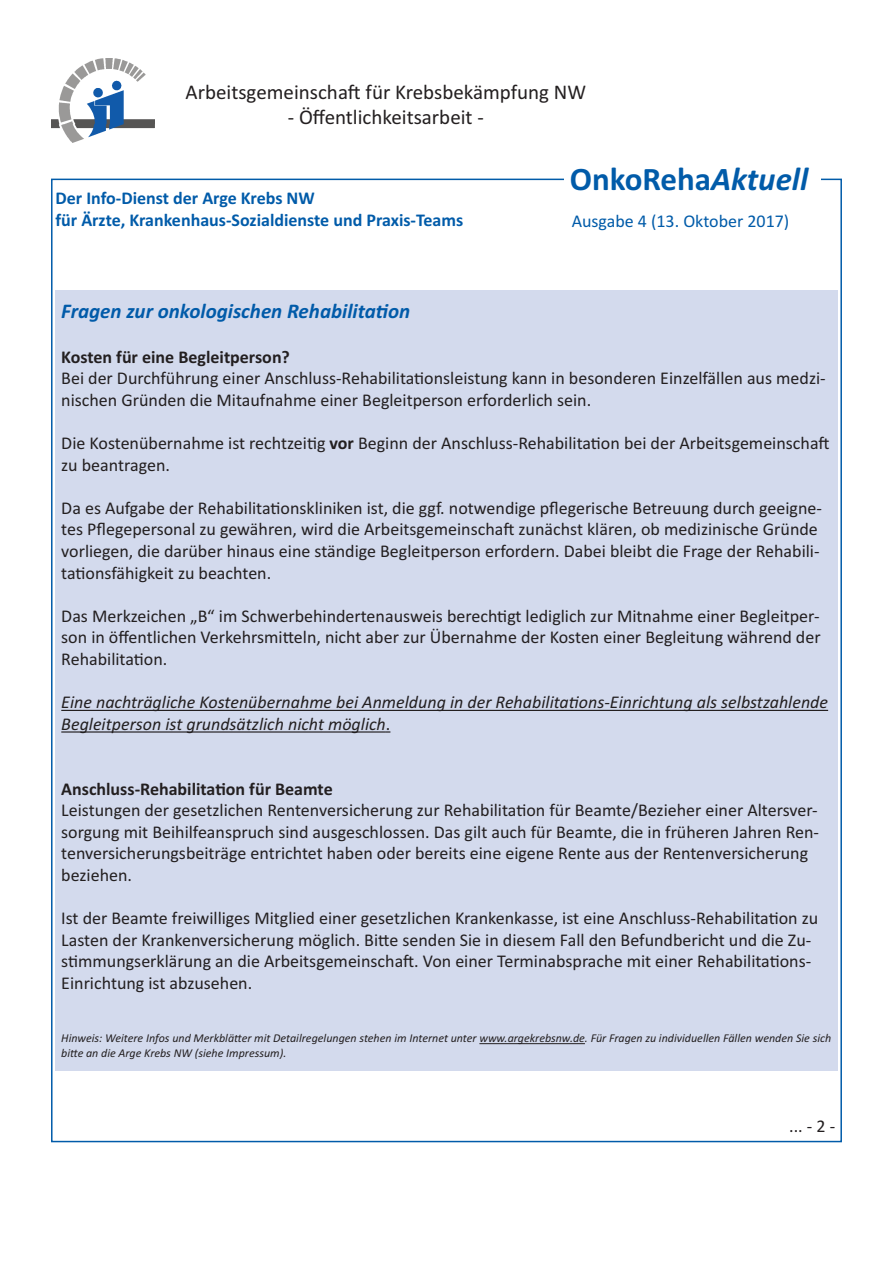
<style>
.page{position:relative;width:893px;height:1263px;background:#fff}
.page>*{position:absolute;margin:0;border:0;box-sizing:border-box;transform-origin:0 0}
.t1{font:700 33px "Calibri";color:#015ba9}
.t2{font:21px "Calibri";color:#231f20}
.t3{font:italic 700 21px "Calibri";color:#015ba9}
.t4{font:18px/21.6px "Calibri";color:#231f20}
.t5{font:italic 18px/21.6px "Calibri";color:#231f20}
.t6{font:700 18px/21.6px "Calibri";color:#015ba9}
.t7{font:700 18px "Calibri";color:#231f20}
.t8{font:18px "Calibri";color:#015ba9}
.t9{font:italic 12px/14.4px "Calibri";color:#231f20}
.s1{font-style:italic}
.s2{font-weight:700}
.s3{font-style:normal}
</style>
<div class="page">
<img style="left:51px;top:59px;width:103px;height:84px">
<div style="left:55px;top:290px;width:783px;height:781px;background:#d3daed"></div>
<hr style="left:61px;top:710px;width:767px;height:1px;background:#231f20">
<hr style="left:61px;top:731px;width:325px;height:2px;background:#231f20">
<hr style="left:479px;top:1043px;width:106px;height:1px;background:#231f20">
<p class="t2" style="left:186px;top:79px;width:402px">Arbeitsgemeinschaft für Krebsbekämpfung NW</p>
<p class="t2" style="left:288px;top:104px;width:197px">- Öffentlichkeitsarbeit -</p>
<p class="t6" style="left:56px;top:187px;width:409px">Der Info-Dienst der Arge Krebs NW<br>für Ärzte, Krankenhaus-Sozialdienste und Praxis-Teams</p>
<h1 class="t1" style="left:570px;top:159px;width:240px">OnkoReha<span class="s1">Aktuell</span></h1>
<p class="t8" style="left:572px;top:210px;width:219px">Ausgabe 4 (13. Oktober 2017)</p>
<p class="t3" style="left:61px;top:298px;width:350px">Fragen zur onkologischen Rehabilitation</p>
<p class="t7" style="left:61px;top:346px;width:230px">Kosten für eine Begleitperson?</p>
<p class="t4" style="left:61px;top:367px;width:766px">Bei der Durchführung einer Anschluss-Rehabilitationsleistung kann in besonderen Einzelfällen aus medzi&shy;nischen Gründen die Mitaufnahme einer Begleitperson erforderlich sein.</p>
<p class="t4" style="left:61px;top:432px;width:770px">Die Kostenübernahme ist rechtzeitig <span class="s2">vor</span> Beginn der Anschluss-Rehabilitation bei der Arbeitsgemeinschaft zu beantragen.</p>
<p class="t4" style="left:61px;top:497px;width:762px">Da es Aufgabe der Rehabilitationskliniken ist, die ggf. notwendige pflegerische Betreuung durch geeigne&shy;tes Pflegepersonal zu gewähren, wird die Arbeitsgemeinschaft zunächst klären, ob medizinische Gründe vorliegen, die darüber hinaus eine ständige Begleitperson erfordern. Dabei bleibt die Frage der Rehabili&shy;tationsfähigkeit zu beachten.</p>
<p class="t4" style="left:61px;top:605px;width:761px;text-align:justify">Das Merkzeichen „B“ im Schwerbehindertenausweis berechtigt lediglich zur Mitnahme einer Begleitper&shy;son in öffentlichen Verkehrsmitteln, nicht aber zur Übernahme der Kosten einer Begleitung während der Rehabilitation.</p>
<p class="t5" style="left:61px;top:691px;width:768px">Eine nachträgliche Kostenübernahme bei Anmeldung in der Rehabilitations-Einrichtung als selbstzahlende<br>Begleitperson ist grundsätzlich nicht möglich<span class="s3">.</span></p>
<p class="t7" style="left:61px;top:778px;width:273px">Anschluss-Rehabilitation für Beamte</p>
<p class="t4" style="left:61px;top:799px;width:759px">Leistungen der gesetzlichen Rentenversicherung zur Rehabilitation für Beamte/Bezieher einer Altersver&shy;sorgung mit Beihilfeanspruch sind ausgeschlossen. Das gilt auch für Beamte, die in früheren Jahren Ren&shy;tenversicherungsbeiträge entrichtet haben oder bereits eine eigene Rente aus der Rentenversicherung beziehen.</p>
<p class="t4" style="left:61px;top:907px;width:758px">Ist der Beamte freiwilliges Mitglied einer gesetzlichen Krankenkasse, ist eine Anschluss-Rehabilitation zu Lasten der Krankenversicherung möglich. Bitte senden Sie in diesem Fall den Befundbericht und die Zu&shy;stimmungserklärung an die Arbeitsgemeinschaft. Von einer Terminabsprache mit einer Rehabilitations-Einrichtung ist abzusehen.</p>
<p class="t9" style="left:61px;top:1031px;width:771px">Hinweis: Weitere Infos und Merkblätter mit Detailregelungen stehen im Internet unter www.argekrebsnw.de. Für Fragen zu individuellen Fällen wenden Sie sich bitte an die Arge Krebs NW (siehe Impressum).</p>
<p class="t4" style="left:789px;top:1115px;width:47px">...-2-</p>
</div>
